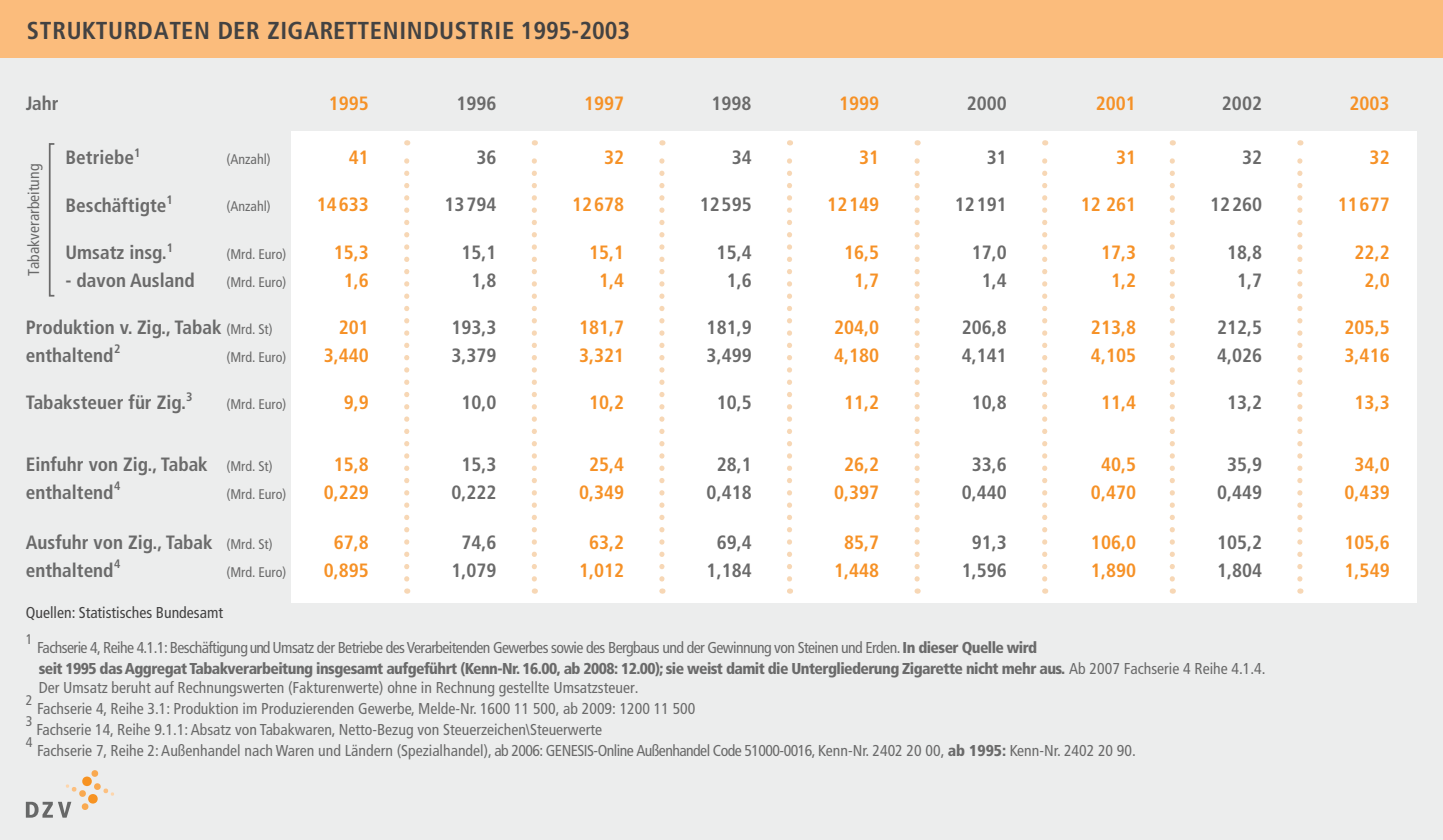
<style>
.page{position:relative;width:1443px;height:840px;background:#fff}
.page>*{position:absolute;margin:0;border:0;box-sizing:border-box;transform-origin:0 0}
.t1{font:700 condensed 24.5px "Frutiger";letter-spacing:.03em;color:#434242}
.t2{font:700 condensed 19.25px/28px "Frutiger";color:#6a6a6a;text-align:center}
.t3{font:700 condensed 19.25px/28px "Frutiger";color:#f69126;text-align:center}
.t4{font:condensed 15.75px "Frutiger";color:#6a6a6a}
.t5{font:condensed 15.75px/21px "Frutiger";letter-spacing:-.035em;color:#6a6a6a}
.t6{font:condensed 15.75px "Frutiger";color:#434242}
.t7{font:condensed 14px/28px "Frutiger";color:#6a6a6a}
.t8{font:700 condensed 12.25px "Frutiger";color:#6a6a6a}
.s1{font-weight:900}
</style>
<div class="page">
<div style="left:0;top:0;width:1442px;height:840px;background:#eceded"></div>
<svg style="left:26px;top:770px;width:88px;height:48px"></svg>
<div style="left:0;top:0;width:1442px;height:58px;background:#fbbc7c"></div>
<div style="left:291px;top:131px;width:1125px;height:472px;background:#fff"></div>
<div style="left:49px;top:143px;width:6px;height:154px;border:2px solid #6a6a6a"></div>
<svg style="left:1297px;top:140px;width:5px;height:439px"></svg>
<svg style="left:1169px;top:140px;width:5px;height:439px"></svg>
<svg style="left:1042px;top:140px;width:5px;height:439px"></svg>
<svg style="left:914px;top:140px;width:5px;height:439px"></svg>
<svg style="left:787px;top:140px;width:5px;height:439px"></svg>
<svg style="left:659px;top:140px;width:5px;height:439px"></svg>
<svg style="left:531px;top:140px;width:6px;height:439px"></svg>
<svg style="left:404px;top:140px;width:5px;height:439px"></svg>
<h1 class="t1" style="left:27px;top:16px;width:605px">STRUKTURDATEN DER ZIGARETTENINDUSTRIE 1995-2003</h1>
<p class="t2" style="left:26px;top:89px;width:34px">Jahr</p>
<p class="t8" style="left:134px;top:146px;width:8px">1</p>
<p class="t2" style="left:66px;top:144px;width:70px">Betriebe</p>
<p class="t2" style="left:66px;top:191px;width:102px">Beschäftigte</p>
<p class="t2" style="left:66px;top:238px;width:103px">Umsatz insg.</p>
<p class="t2" style="left:66px;top:266px;width:131px">- davon Ausland</p>
<p class="t2" style="left:26px;top:313px;width:197px;text-align:left">Produktion v. Zig., Tabak enthaltend</p>
<p class="t7" style="left:226px;top:145px;width:46px">(Anzahl)</p>
<p class="t4" style="left:25px;top:276px;width:113px;rotate:-90deg">Tabakverarbeitung</p>
<p class="t8" style="left:166px;top:193px;width:8px">1</p>
<p class="t8" style="left:167px;top:240px;width:8px">1</p>
<p class="t7" style="left:226px;top:193px;width:46px">(Anzahl)</p>
<p class="t7" style="left:226px;top:240px;width:61px">(Mrd. Euro) (Mrd. Euro)</p>
<p class="t7" style="left:226px;top:316px;width:61px">(Mrd. St) (Mrd. Euro)</p>
<p class="t8" style="left:114px;top:342px;width:8px">2</p>
<p class="t2" style="left:26px;top:389px;width:162px">Tabaksteuer für Zig.</p>
<p class="t8" style="left:186px;top:389px;width:8px">3</p>
<p class="t7" style="left:226px;top:391px;width:61px">(Mrd. Euro)</p>
<p class="t2" style="left:26px;top:450px;width:183px;text-align:left">Einfuhr von Zig., Tabak enthaltend</p>
<p class="t8" style="left:114px;top:478px;width:8px">4</p>
<p class="t2" style="left:26px;top:528px;width:188px;text-align:left">Ausfuhr von Zig., Tabak enthaltend</p>
<p class="t8" style="left:114px;top:556px;width:8px">4</p>
<p class="t7" style="left:226px;top:452px;width:61px">(Mrd. St) (Mrd. Euro)</p>
<p class="t7" style="left:226px;top:530px;width:61px">(Mrd. St) (Mrd. Euro)</p>
<p class="t3" style="left:329px;top:89px;width:42px">1995</p>
<p class="t3" style="left:349px;top:143px;width:22px">41</p>
<p class="t3" style="left:317px;top:191px;width:53px">14633</p>
<p class="t3" style="left:334px;top:238px;width:37px">15,3<br>1,6</p>
<p class="t3" style="left:324px;top:313px;width:47px;text-align:right">201<br>3,440</p>
<p class="t3" style="left:344px;top:389px;width:27px">9,9</p>
<p class="t3" style="left:324px;top:450px;width:47px">15,8<br>0,229</p>
<p class="t3" style="left:324px;top:528px;width:47px">67,8<br>0,895</p>
<p class="t2" style="left:456px;top:89px;width:42px">1996</p>
<p class="t3" style="left:584px;top:89px;width:42px">1997</p>
<p class="t2" style="left:476px;top:143px;width:22px">36</p>
<p class="t3" style="left:604px;top:143px;width:22px">32</p>
<p class="t2" style="left:444px;top:191px;width:53px">13794</p>
<p class="t3" style="left:572px;top:191px;width:53px">12678</p>
<p class="t2" style="left:461px;top:238px;width:37px">15,1<br>1,8</p>
<p class="t2" style="left:451px;top:313px;width:47px;text-align:left">193,3<br>3,379</p>
<p class="t2" style="left:461px;top:389px;width:37px">10,0</p>
<p class="t3" style="left:589px;top:238px;width:37px">15,1<br>1,4</p>
<p class="t3" style="left:579px;top:313px;width:47px;text-align:left">181,7<br>3,321</p>
<p class="t3" style="left:589px;top:389px;width:37px">10,2</p>
<p class="t2" style="left:451px;top:450px;width:47px">15,3<br>0,222</p>
<p class="t2" style="left:451px;top:528px;width:47px">74,6<br>1,079</p>
<p class="t3" style="left:579px;top:450px;width:47px">25,4<br>0,349</p>
<p class="t3" style="left:579px;top:528px;width:47px">63,2<br>1,012</p>
<p class="t2" style="left:711px;top:89px;width:42px">1998</p>
<p class="t2" style="left:731px;top:143px;width:22px">34</p>
<p class="t2" style="left:699px;top:191px;width:53px">12595</p>
<p class="t2" style="left:716px;top:238px;width:37px">15,4<br>1,6</p>
<p class="t2" style="left:706px;top:313px;width:47px;text-align:left">181,9<br>3,499</p>
<p class="t2" style="left:716px;top:389px;width:37px">10,5</p>
<p class="t2" style="left:706px;top:450px;width:47px">28,1<br>0,418</p>
<p class="t2" style="left:706px;top:528px;width:47px">69,4<br>1,184</p>
<p class="t3" style="left:839px;top:89px;width:42px">1999</p>
<p class="t3" style="left:859px;top:143px;width:22px">31</p>
<p class="t3" style="left:827px;top:191px;width:53px">12149</p>
<p class="t3" style="left:844px;top:238px;width:37px">16,5<br>1,7</p>
<p class="t3" style="left:834px;top:313px;width:47px;text-align:left">204,0<br>4,180</p>
<p class="t3" style="left:844px;top:389px;width:37px">11,2</p>
<p class="t3" style="left:834px;top:450px;width:47px">26,2<br>0,397</p>
<p class="t3" style="left:834px;top:528px;width:47px">85,7<br>1,448</p>
<p class="t2" style="left:966px;top:89px;width:42px">2000</p>
<p class="t2" style="left:986px;top:143px;width:22px">31</p>
<p class="t2" style="left:954px;top:191px;width:54px">12191</p>
<p class="t2" style="left:971px;top:238px;width:37px">17,0<br>1,4</p>
<p class="t2" style="left:961px;top:313px;width:47px;text-align:left">206,8<br>4,141</p>
<p class="t2" style="left:971px;top:389px;width:37px">10,8</p>
<p class="t2" style="left:961px;top:450px;width:47px">33,6<br>0,440</p>
<p class="t2" style="left:961px;top:528px;width:47px">91,3<br>1,596</p>
<p class="t3" style="left:1095px;top:89px;width:42px">2001</p>
<p class="t3" style="left:1115px;top:143px;width:22px">31</p>
<p class="t3" style="left:1080px;top:191px;width:57px">12 261</p>
<p class="t3" style="left:1100px;top:238px;width:37px">17,3<br>1,2</p>
<p class="t3" style="left:1090px;top:313px;width:47px;text-align:left">213,8<br>4,105</p>
<p class="t3" style="left:1100px;top:389px;width:37px">11,4</p>
<p class="t3" style="left:1090px;top:450px;width:47px">40,5<br>0,470</p>
<p class="t3" style="left:1090px;top:528px;width:47px;text-align:left">106,0<br>1,890</p>
<p class="t2" style="left:1221px;top:89px;width:42px">2002</p>
<p class="t2" style="left:1241px;top:143px;width:22px">32</p>
<p class="t2" style="left:1210px;top:191px;width:53px">12260</p>
<p class="t2" style="left:1226px;top:238px;width:37px">18,8<br>1,7</p>
<p class="t2" style="left:1216px;top:313px;width:47px;text-align:left">212,5<br>4,026</p>
<p class="t2" style="left:1226px;top:389px;width:37px">13,2</p>
<p class="t2" style="left:1216px;top:450px;width:47px">35,9<br>0,449</p>
<p class="t2" style="left:1216px;top:528px;width:47px;text-align:left">105,2<br>1,804</p>
<p class="t6" style="left:26px;top:604px;width:199px">Quellen: Statistisches Bundesamt</p>
<p class="t7" style="left:26px;top:626px;width:8px">1</p>
<p class="t5" style="left:37px;top:637px;width:1229px">Fachserie 4, Reihe 4.1.1: Beschäftigung und Umsatz der Betriebe desVerarbeitenden Gewerbes sowie des Bergbaus und der Gewinnung von Steinen und Erden. <span class="s1">In dieser Quelle wird<br>seit 1995 das Aggregat Tabakverarbeitung insgesamt aufgeführt (Kenn-Nr. 16.00, ab 2008: 12.00); sie weist damit die Untergliederung Zigarette nicht mehr aus.</span> Ab 2007 Fachserie 4 Reihe 4.1.4.</p>
<p class="t4" style="left:39px;top:678px;width:601px">Der Umsatz beruht auf Rechnungswerten (Fakturenwerte) ohne in Rechnung gestellte Umsatzsteuer.</p>
<p class="t7" style="left:26px;top:686px;width:8px">2</p>
<p class="t4" style="left:37px;top:699px;width:659px">Fachserie 4, Reihe 3.1: Produktion im Produzierenden Gewerbe, Melde-Nr. 1600 11 500, ab 2009: 1200 11 500</p>
<p class="t7" style="left:26px;top:707px;width:8px">3</p>
<p class="t4" style="left:36px;top:720px;width:567px">Fachserie 14, Reihe 9.1.1: Absatz von Tabakwaren, Netto-Bezug von Steuerzeichen\Steuerwerte</p>
<p class="t7" style="left:26px;top:728px;width:8px">4</p>
<p class="t4" style="left:37px;top:741px;width:1100px">Fachserie 7, Reihe 2: Außenhandel nach Waren und Ländern (Spezialhandel), ab 2006: GENESIS-Online Außenhandel Code 51000-0016, Kenn-Nr. 2402 20 00, <span class="s1">ab 1995:</span> Kenn-Nr. 2402 20 90.</p>
<p class="t3" style="left:1349px;top:89px;width:42px">2003</p>
<p class="t3" style="left:1369px;top:143px;width:22px">32</p>
<p class="t3" style="left:1337px;top:191px;width:53px">11677</p>
<p class="t3" style="left:1354px;top:238px;width:37px">22,2<br>2,0</p>
<p class="t3" style="left:1344px;top:313px;width:47px;text-align:left">205,5<br>3,416</p>
<p class="t3" style="left:1354px;top:389px;width:37px">13,3</p>
<p class="t3" style="left:1344px;top:450px;width:47px">34,0<br>0,439</p>
<p class="t3" style="left:1344px;top:528px;width:47px;text-align:left">105,6<br>1,549</p>
</div>
